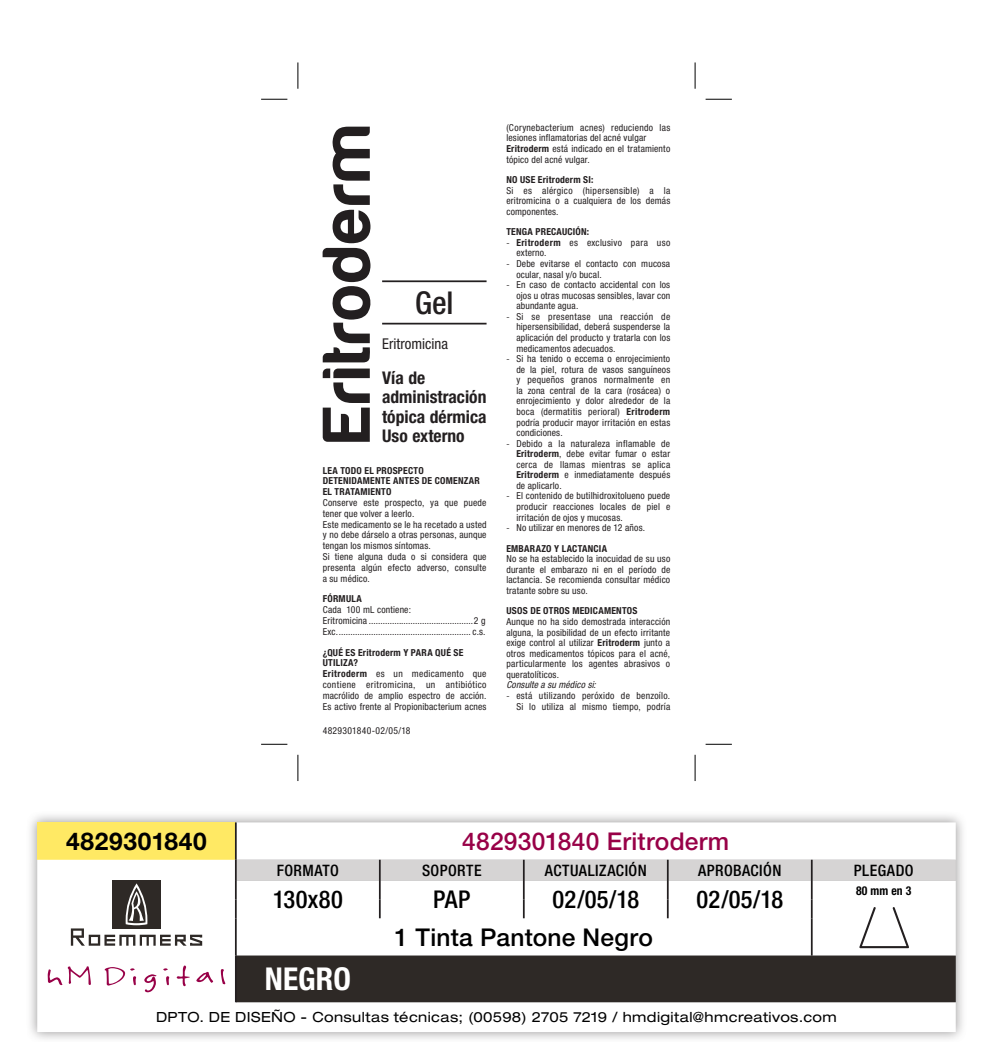
<style>
.page{position:relative;width:993px;height:1042px;background:#fff}
.page>*{position:absolute;margin:0;border:0;box-sizing:border-box;transform-origin:0 0}
.Nombre_del_Producto{font:70px "Harabara";letter-spacing:.04em;color:#231f20}
.t1{font:700 condensed 31.5px "Helvetica Neue LT Std";letter-spacing:.005em;color:#fff}
.Forma_farmacéutica{font:500 condensed 31.5px "Helvetica Neue LT Std";color:#231f20}
.t2{font:500 condensed 24.5px "Helvetica Neue LT Std";letter-spacing:.015em;color:#000}
.t3{font:500 24.5px "Helvetica Neue LT Std";letter-spacing:.01em;color:#980047}
.t4{font:500 24.5px "Helvetica Neue LT Std";letter-spacing:.01em;color:#000}
.t5{font:700 24.5px "Helvetica Neue LT Std";letter-spacing:.025em;color:#000}
.Vía_de_administració{font:700 condensed 17.5px "Helvetica Neue LT Std";color:#231f20}
.t6{font:500 condensed 15.75px "Helvetica Neue LT Std";letter-spacing:.025em;color:#000}
.Principio_Activo{font:condensed 14.88px "Helvetica Neue LT Std";color:#231f20}
.t7{font:expanded 14px "Helvetica Neue LT Std";letter-spacing:.03em;color:#000}
.t8{font:700 condensed 12.25px "Helvetica Neue LT Std";color:#000;scale:.95 1}
.Cuerpo_de_Texto{font:condensed 9.62px/10.5px "Helvetica Neue LT Std";letter-spacing:.02em;color:#231f20;text-align:justify}
.Subtítulos{font:700 condensed 9.62px/10.8px "Helvetica Neue LT Std";letter-spacing:.025em;color:#231f20}
.Cuerpo_de_Texto-2{font:italic condensed 9.62px "Helvetica Neue LT Std";letter-spacing:.015em;color:#231f20}
.s1{font-weight:700}
.s2{font-family:"News Gothic BT";font-stretch:normal}
</style>
<div class="page">
<hr style="left:382px;top:280px;width:104px;height:2px;background:#231f20">
<hr style="left:382px;top:323px;width:104px;height:1px;background:#231f20">
<div style="left:26px;top:811px;width:940px;height:231px;background:#787677;opacity:.75"></div>
<svg style="left:37px;top:822px;width:918px;height:210px"></svg>
<div style="left:237px;top:955px;width:718px;height:47px;background:#2e2926"></div>
<hr style="left:235px;top:822px;width:2px;height:38px;background:#231f20">
<hr style="left:235px;top:955px;width:2px;height:47px;background:#231f20">
<hr style="left:235px;top:918px;width:2px;height:37px;background:#231f20">
<hr style="left:810px;top:918px;width:2px;height:37px;background:#231f20">
<div style="left:112px;top:880px;width:49px;height:48px;background:#2e2926"></div>
<svg style="left:71px;top:883px;width:131px;height:62px"></svg>
<svg style="left:235px;top:860px;width:720px;height:88px"></svg>
<svg style="left:48px;top:965px;width:177px;height:27px"></svg>
<svg style="left:261px;top:99px;width:26px;height:1px"></svg>
<svg style="left:705px;top:99px;width:26px;height:1px"></svg>
<svg style="left:261px;top:744px;width:26px;height:1px"></svg>
<svg style="left:705px;top:744px;width:26px;height:1px"></svg>
<svg style="left:297px;top:62px;width:1px;height:27px"></svg>
<svg style="left:297px;top:755px;width:1px;height:26px"></svg>
<svg style="left:694px;top:62px;width:1px;height:27px"></svg>
<svg style="left:694px;top:755px;width:1px;height:26px"></svg>
<p class="Nombre_del_Producto" style="left:310px;top:442px;width:319px;rotate:-90deg">Eritroderm</p>
<p class="Forma_farmacéutica" style="left:415px;top:284px;width:40px">Gel</p>
<p class="Principio_Activo" style="left:382px;top:335px;width:67px">Eritromicina</p>
<p class="Vía_de_administració" style="left:382px;top:367px;width:45px">Vía de</p>
<p class="Vía_de_administració" style="left:382px;top:386px;width:106px">administración</p>
<p class="Vía_de_administració" style="left:382px;top:406px;width:106px">tópica dérmica</p>
<p class="Vía_de_administració" style="left:382px;top:425px;width:84px">Uso externo</p>
<p class="Subtítulos" style="left:322px;top:464px;width:159px">LEA TODO EL PROSPECTO<br>DETENIDAMENTE ANTES DE COMENZAR<br>EL TRATAMIENTO</p>
<p class="Cuerpo_de_Texto" style="left:322px;top:497px;width:165px">Conserve este prospecto, ya que puede tener que volver a leerlo.</p>
<p class="Cuerpo_de_Texto" style="left:322px;top:519px;width:165px">Este medicamento se le ha recetado a usted y no debe dárselo a otras personas, aunque tengan los mismos síntomas.</p>
<p class="Cuerpo_de_Texto" style="left:322px;top:551px;width:165px">Si tiene alguna duda o si considera que presenta algún efecto adverso, consulte a su médico.</p>
<p class="Subtítulos" style="left:322px;top:593px;width:41px">FÓRMULA</p>
<p class="Cuerpo_de_Texto" style="left:322px;top:604px;width:90px">Cada 100 mL contiene:</p>
<p class="Cuerpo_de_Texto" style="left:322px;top:615px;width:164px">Eritromicina .............................................2 g</p>
<p class="Cuerpo_de_Texto" style="left:322px;top:626px;width:164px">Exc.......................................................... c.s.</p>
<p class="Subtítulos" style="left:322px;top:646px;width:142px">¿QUÉ ES Eritroderm Y PARA QUÉ SE<br>UTILIZA?</p>
<p class="Cuerpo_de_Texto" style="left:322px;top:668px;width:165px"><span class="s1">Eritroderm</span> es un medicamento que contiene eritromicina, un antibiótico macrólido de amplio espectro de acción.<br>Es activo frente al Propionibacterium acnes</p>
<p class="Cuerpo_de_Texto" style="left:322px;top:725px;width:89px">4829301840-02/05/18</p>
<p class="Cuerpo_de_Texto" style="left:506px;top:122px;width:165px">(Corynebacterium acnes) reduciendo las lesiones inflamatorias del acné vulgar</p>
<p class="Cuerpo_de_Texto" style="left:506px;top:143px;width:165px"><span class="s1">Eritroderm</span> está indicado en el tratamiento tópico del acné vulgar.</p>
<p class="Subtítulos" style="left:506px;top:174px;width:88px">NO USE Eritroderm SI:</p>
<p class="Cuerpo_de_Texto" style="left:506px;top:185px;width:165px">Si es alérgico (hipersensible) a la eritromicina o a cualquiera de los demás componentes.</p>
<p class="Subtítulos" style="left:506px;top:226px;width:84px">TENGA PRECAUCIÓN:</p>
<p class="Cuerpo_de_Texto" style="left:516px;top:237px;width:155px;text-indent:-10px"><span class="s2">-</span> <span class="s1">Eritroderm</span> es exclusivo para uso externo.</p>
<p class="Cuerpo_de_Texto" style="left:516px;top:258px;width:155px;text-indent:-10px"><span class="s2">-</span> Debe evitarse el contacto con mucosa ocular, nasal y/o bucal.</p>
<p class="Cuerpo_de_Texto" style="left:516px;top:279px;width:155px;text-indent:-10px"><span class="s2">-</span> En caso de contacto accidental con los ojos u otras mucosas sensibles, lavar con abundante agua.</p>
<p class="Cuerpo_de_Texto" style="left:516px;top:311px;width:155px;text-indent:-10px"><span class="s2">-</span> Si se presentase una reacción de hipersensibilidad, deberá suspenderse la aplicación del producto y tratarla con los medicamentos adecuados.</p>
<p class="Cuerpo_de_Texto" style="left:516px;top:353px;width:155px;text-indent:-10px"><span class="s2">-</span> Si ha tenido o eccema o enrojecimiento de la piel, rotura de vasos sanguíneos y pequeños granos normalmente en la zona central de la cara (rosácea) o enrojecimiento y dolor alrededor de la boca (dermatitis perioral) <span class="s1">Eritroderm </span>podría producir mayor irritación en estas condiciones.</p>
<p class="Cuerpo_de_Texto" style="left:516px;top:438px;width:155px;text-indent:-10px"><span class="s2">-</span> Debido a la naturaleza inflamable de <span class="s1">Eritroderm</span>, debe evitar fumar o estar cerca de llamas mientras se aplica <span class="s1">Eritroderm</span> e inmediatamente después de aplicarlo.</p>
<p class="Cuerpo_de_Texto" style="left:516px;top:491px;width:155px;text-indent:-10px"><span class="s2">-</span> El contenido de butilhidroxitolueno puede producir reacciones locales de piel e irritación de ojos y mucosas.</p>
<p class="Cuerpo_de_Texto" style="left:506px;top:522px;width:140px"><span class="s2">-</span> No utilizar en menores de 12 años.</p>
<p class="Subtítulos" style="left:506px;top:543px;width:102px">EMBARAZO Y LACTANCIA</p>
<p class="Cuerpo_de_Texto" style="left:506px;top:553px;width:165px">No se ha establecido la inocuidad de su uso durante el embarazo ni en el período de lactancia. Se recomienda consultar médico tratante sobre su uso.</p>
<p class="Subtítulos" style="left:506px;top:605px;width:133px">USOS DE OTROS MEDICAMENTOS</p>
<p class="Cuerpo_de_Texto" style="left:506px;top:616px;width:165px">Aunque no ha sido demostrada interacción alguna, la posibilidad de un efecto irritante exige control al utilizar <span class="s1">Eritroderm</span> junto a otros medicamentos tópicos para el acné, particularmente los agentes abrasivos o queratolíticos.</p>
<p class="Cuerpo_de_Texto-2" style="left:506px;top:679px;width:91px">Consulte a su médico si:</p>
<p class="Cuerpo_de_Texto" style="left:506px;top:690px;width:165px;text-align:right"><span class="s2">-</span> está utilizando peróxido de benzoílo.<br>Si lo utiliza al mismo tiempo, podría</p>
<p class="t5" style="left:66px;top:826px;width:142px">4829301840</p>
<p class="t3" style="left:462px;top:826px;width:268px">4829301840 Eritroderm</p>
<p class="t6" style="left:277px;top:861px;width:64px">FORMATO</p>
<p class="t6" style="left:422px;top:861px;width:61px">SOPORTE</p>
<p class="t6" style="left:544px;top:861px;width:103px">ACTUALIZACIÓN</p>
<p class="t6" style="left:698px;top:861px;width:85px">APROBACIÓN</p>
<p class="t6" style="left:853px;top:861px;width:61px">PLEGADO</p>
<p class="t2" style="left:273px;top:885px;width:72px">130x80</p>
<p class="t2" style="left:433px;top:885px;width:39px">PAP</p>
<p class="t2" style="left:552px;top:885px;width:88px">02/05/18</p>
<p class="t2" style="left:696px;top:885px;width:88px">02/05/18</p>
<p class="t8" style="left:855px;top:883px;width:59px">80 mm en 3</p>
<p class="t4" style="left:394px;top:922px;width:260px">1 Tinta Pantone Negro</p>
<p class="t1" style="left:264px;top:960px;width:88px">NEGRO</p>
<p class="t7" style="left:156px;top:1008px;width:682px">DPTO. DE DISEÑO - Consultas técnicas; (00598) 2705 7219 / hmdigital@hmcreativos.com</p>
</div>
